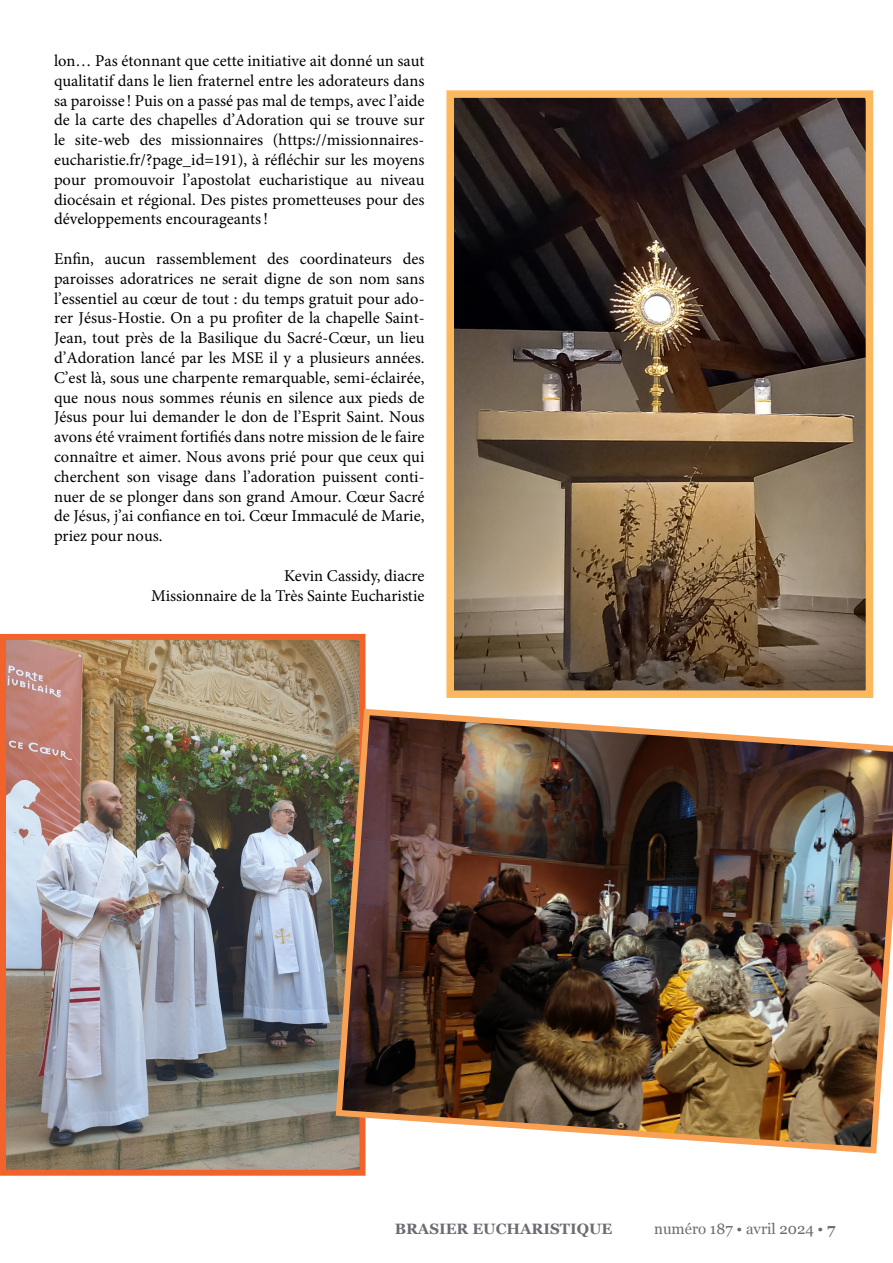
<style>
.page{position:relative;width:893px;height:1263px;background:#fff}
.page>*{position:absolute;margin:0;border:0;box-sizing:border-box;transform-origin:0 0}
.t1{font:16.5px/19.8px "Minion Pro";color:#000;text-align:justify}
.t2{font:15px "Georgia";color:#696c71}
.t3{font:700 15px "Georgia";color:#696c71}
.s1{font-weight:700}
</style>
<div class="page">
<img style="left:7px;top:641px;width:351px;height:528px">
<div style="left:0;top:634px;width:365px;height:542px;border:6px solid #f2632c"></div>
<img style="left:455px;top:99px;width:409px;height:590px">
<div style="left:446px;top:90px;width:427px;height:608px;border:8px solid #fcb85d"></div>
<img style="left:332px;top:706px;width:561px;height:451px">
<p class="t1" style="left:54px;top:51px;width:372px">lon… Pas étonnant que cette initiative ait donné un saut qualitatif dans le lien fraternel entre les adorateurs dans sa paroisse ! Puis on a passé pas mal de temps, avec l’aide de la carte des chapelles d’Adoration qui se trouve sur le site-web des missionnaires (https://missionnaires&shy;eucharistie.fr/?page_id=191), à réfléchir sur les moyens pour promouvoir l’apostolat eucharistique au niveau diocésain et régional. Des pistes prometteuses pour des développements encourageants!</p>
<p class="t1" style="left:54px;top:249px;width:372px">Enfin, aucun rassemblement des coordinateurs des paroisses adoratrices ne serait digne de son nom sans l’essentiel au cœur de tout : du temps gratuit pour ado&shy;rer Jésus-Hostie. On a pu profiter de la chapelle Saint-Jean, tout près de la Basilique du Sacré-Cœur, un lieu d’Adoration lancé par les MSE il y a plusieurs années.<br>C’est là, sous une charpente remarquable, semi-éclairée, que nous nous sommes réunis en silence aux pieds de Jésus pour lui demander le don de l’Esprit Saint. Nous avons été vraiment fortifiés dans notre mission de le faire connaître et aimer. Nous avons prié pour que ceux qui cherchent son visage dans l’adoration puissent conti&shy;nuer de se plonger dans son grand Amour. Cœur Sacré de Jésus, j’ai confiance en toi. Cœur Immaculé de Marie, priez pour nous.</p>
<p class="t1" style="left:151px;top:566px;width:275px;text-align:right">Kevin Cassidy, diacre<br>Missionnaire de la Très Sainte Eucharistie</p>
<p class="t3" style="left:395px;top:1217px;width:219px">BRASIER EUCHARISTIQUE</p>
<p class="t2" style="left:654px;top:1218px;width:183px">numéro 187 • avril 2024 • <span class="s1">7</span></p>
</div>
